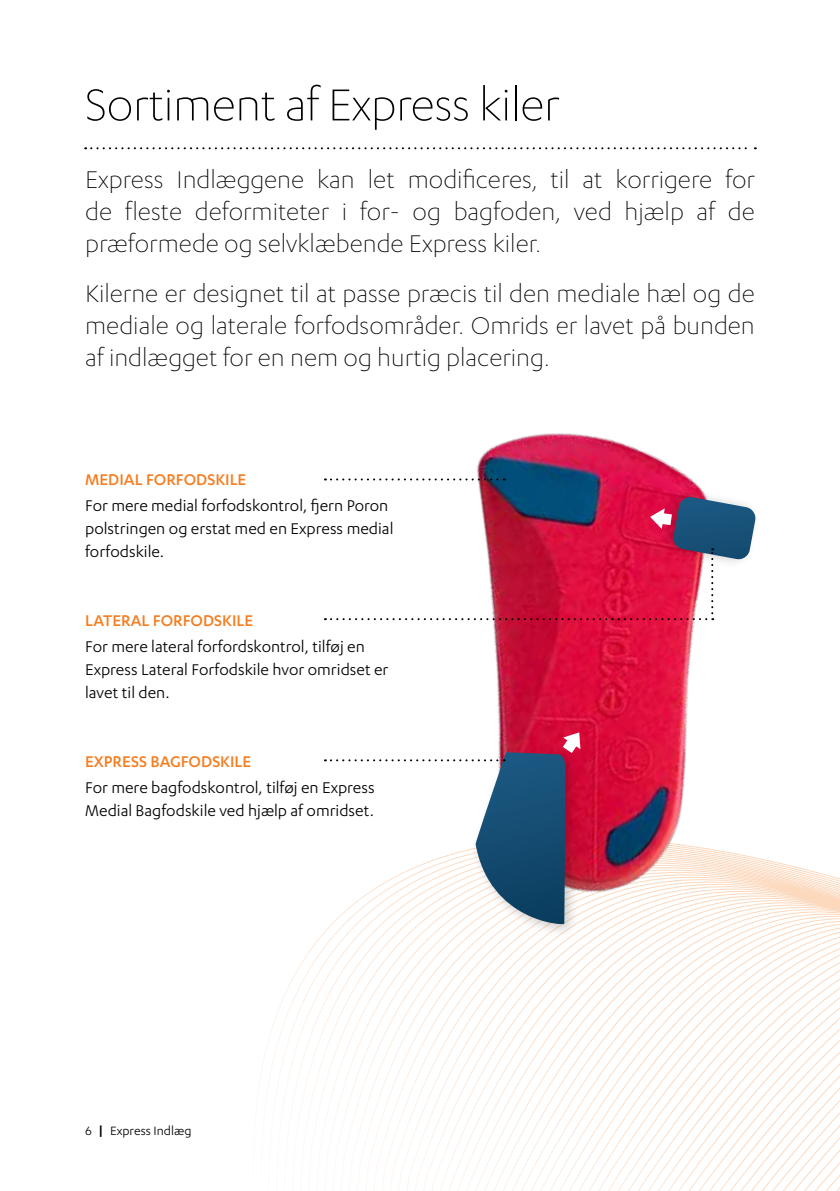
<style>
.page{position:relative;width:840px;height:1191px;background:#fff}
.page>*{position:absolute;margin:0;border:0;box-sizing:border-box;transform-origin:0 0}
.t1{font:300 52px "Karbon";letter-spacing:-.01em;color:#000}
.t2{font:300 28px/32px "Karbon";color:#000;text-align:justify}
.t3{font:18px/23px "Karbon";color:#000}
.t4{font:500 18px "Karbon";color:#f57d20}
.t5{font:14px "Karbon";color:#000}
.s1{font-weight:600}
</style>
<div class="page">
<svg style="left:258px;top:948px;width:581px;height:243px"></svg>
<img style="left:312px;top:433px;width:527px;height:515px">
<div style="left:469px;top:746px;width:111px;height:193px;background:#000;opacity:.2"></div>
<div style="left:656px;top:486px;width:103px;height:84px;background:#000;opacity:.2"></div>
<svg style="left:325px;top:478px;width:179px;height:2px"></svg>
<svg style="left:325px;top:497px;width:431px;height:123px"></svg>
<svg style="left:325px;top:732px;width:255px;height:193px"></svg>
<svg style="left:85px;top:147px;width:670px;height:2px"></svg>
<h1 class="t1" style="left:85px;top:76px;width:475px">Sortiment af Express kiler</h1>
<p class="t2" style="left:85px;top:163px;width:671px">Express Indlæggene kan let modificeres, til at korrigere for de fleste deformiteter i for- og bagfoden, ved hjælp af de præformede og selvklæbende Express kiler.</p>
<p class="t2" style="left:85px;top:276px;width:670px">Kilerne er designet til at passe præcis til den mediale hæl og de mediale og laterale forfodsområder. Omrids er lavet på bunden af indlægget for en nem og hurtig placering.</p>
<p class="t4" style="left:85px;top:469px;width:163px">MEDIAL FORFODSKILE</p>
<p class="t3" style="left:85px;top:493px;width:310px">For mere medial forfodskontrol, fjern Poron polstringen og erstat med en Express medial forfodskile.</p>
<p class="t4" style="left:85px;top:611px;width:170px">LATERAL FORFODSKILE</p>
<p class="t3" style="left:85px;top:635px;width:305px">For mere lateral forfordskontrol, tilføj en<br>Express Lateral Forfodskile hvor omridset er lavet til den.</p>
<p class="t4" style="left:85px;top:751px;width:168px">EXPRESS BAGFODSKILE</p>
<p class="t3" style="left:85px;top:775px;width:291px">For mere bagfodskontrol, tilføj en Express<br>Medial Bagfodskile ved hjælp af omridset.</p>
<p class="t5" style="left:85px;top:1123px;width:108px">6 <span class="s1">|</span> Express Indlæg</p>
</div>
